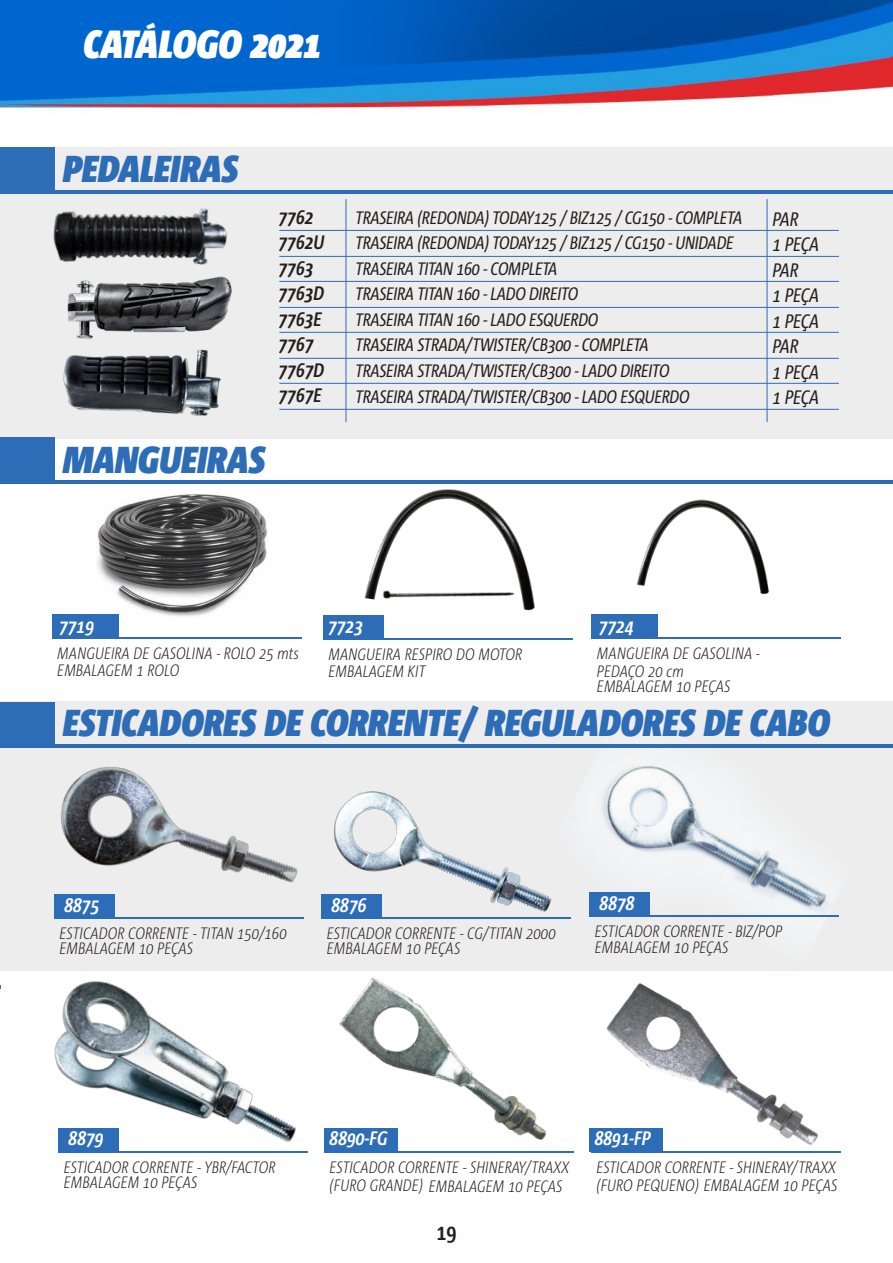
<style>
.page{position:relative;width:893px;height:1263px;background:#fff}
.page>*{position:absolute;margin:0;border:0;box-sizing:border-box;transform-origin:0 0}
.t1{font:italic 900 39.3px "Corpid Cd";color:#fff}
.t2{font:italic 900 37.5px "Corpid Cd";color:#2d6cb6}
.t3{font:italic 700 19.5px "Corpid Cd";color:#fff}
.t4{font:italic 700 19.5px/25.5px "Corpid Cd";color:#241f1f}
.t5{font:italic 19.5px/25.5px "Corpid Cd";letter-spacing:-.02em;color:#241f1f}
.t6{font:italic 18px/25.5px "Corpid Cd";letter-spacing:-.02em;color:#241f1f}
.t7{font:italic 300 16.5px/19.6px "Corpid Cd";color:#241f1f}
</style>
<div class="page">
<img style="left:0;top:0;width:893px;height:1153px">
<hr style="left:0;top:656px;width:1px;height:266px;background:#241f1f">
<div style="left:1px;top:147px;width:892px;height:291px;background:#ededed"></div>
<div style="left:1px;top:702px;width:892px;height:269px;background:#ededed"></div>
<hr style="left:0;top:190px;width:893px;height:3px;background:#2d6cb6">
<div style="left:0;top:147px;width:54px;height:45px;background:#2d6cb6"></div>
<img style="left:63px;top:349px;width:158px;height:67px">
<img style="left:67px;top:311px;width:161px;height:28px">
<hr style="left:279px;top:230px;width:560px;height:1px;background:#2d6cb6">
<hr style="left:279px;top:332px;width:560px;height:1px;background:#2d6cb6">
<hr style="left:279px;top:281px;width:560px;height:1px;background:#2d6cb6">
<hr style="left:279px;top:383px;width:560px;height:1px;background:#2d6cb6">
<hr style="left:279px;top:256px;width:560px;height:1px;background:#2d6cb6">
<hr style="left:279px;top:358px;width:560px;height:1px;background:#2d6cb6">
<hr style="left:279px;top:307px;width:560px;height:1px;background:#2d6cb6">
<hr style="left:279px;top:409px;width:560px;height:1px;background:#2d6cb6">
<hr style="left:346px;top:199px;width:1px;height:223px;background:#2d6cb6">
<hr style="left:767px;top:199px;width:1px;height:223px;background:#2d6cb6">
<img style="left:516px;top:757px;width:354px;height:285px">
<div style="left:589px;top:892px;width:61px;height:24px;background:#2d6cb6"></div>
<div style="left:324px;top:1128px;width:74px;height:24px;background:#2d6cb6"></div>
<hr style="left:589px;top:916px;width:250px;height:1px;background:#2d6cb6">
<hr style="left:321px;top:917px;width:250px;height:1px;background:#2d6cb6">
<hr style="left:324px;top:1151px;width:250px;height:1px;background:#2d6cb6">
<hr style="left:1px;top:744px;width:892px;height:4px;background:#2d6cb6">
<div style="left:0;top:702px;width:54px;height:44px;background:#2d6cb6"></div>
<img style="left:54px;top:742px;width:269px;height:177px">
<img style="left:32px;top:971px;width:294px;height:182px">
<img style="left:321px;top:772px;width:240px;height:145px">
<img style="left:96px;top:489px;width:181px;height:135px">
<hr style="left:1px;top:480px;width:892px;height:4px;background:#2d6cb6">
<div style="left:0;top:438px;width:54px;height:44px;background:#2d6cb6"></div>
<div style="left:592px;top:614px;width:66px;height:24px;background:#2d6cb6"></div>
<hr style="left:592px;top:637px;width:249px;height:1px;background:#2d6cb6">
<div style="left:52px;top:614px;width:66px;height:24px;background:#2d6cb6"></div>
<div style="left:323px;top:615px;width:60px;height:24px;background:#2d6cb6"></div>
<hr style="left:52px;top:638px;width:250px;height:1px;background:#2d6cb6">
<hr style="left:323px;top:639px;width:250px;height:1px;background:#2d6cb6">
<img style="left:330px;top:474px;width:241px;height:136px">
<img style="left:610px;top:488px;width:186px;height:124px">
<img style="left:378px;top:526px;width:140px;height:133px">
<img style="left:324px;top:969px;width:251px;height:173px">
<img style="left:582px;top:958px;width:272px;height:195px">
<img style="left:40px;top:163px;width:197px;height:148px">
<h1 class="t1" style="left:84px;top:23px;width:239px">CATÁLOGO 2021</h1>
<h2 class="t2" style="left:63px;top:149px;width:177px">PEDALEIRAS</h2>
<p class="t4" style="left:279px;top:204px;width:48px">7762<br>7762U<br>7763<br>7763D<br>7763E<br>7767<br>7767D<br>7767E</p>
<h2 class="t2" style="left:63px;top:439px;width:204px">MANGUEIRAS</h2>
<p class="t6" style="left:356px;top:205px;width:388px">TRASEIRA (REDONDA) TODAY125 / BIZ125 / CG150 - COMPLETA TRASEIRA (REDONDA) TODAY125 / BIZ125 / CG150 - UNIDADE TRASEIRA TITAN 160 - COMPLETA<br>TRASEIRA TITAN 160 - LADO DIREITO<br>TRASEIRA TITAN 160 - LADO ESQUERDO<br>TRASEIRA STRADA/TWISTER/CB300 - COMPLETA<br>TRASEIRA STRADA/TWISTER/CB300 - LADO DIREITO<br>TRASEIRA STRADA/TWISTER/CB300 - LADO ESQUERDO</p>
<p class="t5" style="left:773px;top:206px;width:48px">PAR<br>1 PEÇA<br>PAR<br>1 PEÇA<br>1 PEÇA<br>PAR<br>1 PEÇA<br>1 PEÇA</p>
<p class="t3" style="left:59px;top:615px;width:37px">7719</p>
<p class="t3" style="left:328px;top:615px;width:37px">7723</p>
<p class="t7" style="left:57px;top:643px;width:243px">MANGUEIRA DE GASOLINA - ROLO 25 mts</p>
<p class="t7" style="left:328px;top:644px;width:196px">MANGUEIRA RESPIRO DO MOTOR</p>
<p class="t7" style="left:57px;top:661px;width:124px">EMBALAGEM 1 ROLO</p>
<p class="t7" style="left:328px;top:662px;width:99px">EMBALAGEM KIT</p>
<p class="t3" style="left:599px;top:615px;width:37px">7724</p>
<p class="t7" style="left:597px;top:644px;width:164px;line-height:18px">MANGUEIRA DE GASOLINA -<br>PEDAÇO 20 cm</p>
<p class="t7" style="left:597px;top:676px;width:135px">EMBALAGEM 10 PEÇAS</p>
<h2 class="t2" style="left:63px;top:702px;width:769px">ESTICADORES DE CORRENTE/ REGULADORES DE CABO</h2>
<p class="t3" style="left:64px;top:894px;width:37px">8875</p>
<p class="t3" style="left:332px;top:894px;width:37px">8876</p>
<p class="t3" style="left:600px;top:893px;width:37px">8878</p>
<p class="t7" style="left:60px;top:923px;width:229px">ESTICADOR CORRENTE - TITAN 150/160</p>
<p class="t7" style="left:327px;top:923px;width:231px">ESTICADOR CORRENTE - CG/TITAN 2000</p>
<p class="t7" style="left:595px;top:922px;width:189px">ESTICADOR CORRENTE - BIZ/POP</p>
<p class="t7" style="left:60px;top:939px;width:135px">EMBALAGEM 10 PEÇAS</p>
<p class="t7" style="left:327px;top:939px;width:135px">EMBALAGEM 10 PEÇAS</p>
<p class="t7" style="left:595px;top:937px;width:135px">EMBALAGEM 10 PEÇAS</p>
<p class="t3" style="left:69px;top:1128px;width:37px">8879</p>
<p class="t3" style="left:330px;top:1127px;width:60px">8890-FG</p>
<p class="t3" style="left:595px;top:1127px;width:58px">8891-FP</p>
<p class="t7" style="left:64px;top:1157px;width:213px">ESTICADOR CORRENTE - YBR/FACTOR</p>
<p class="t7" style="left:330px;top:1157px;width:241px">ESTICADOR CORRENTE - SHINERAY/TRAXX (FURO GRANDE) EMBALAGEM 10 PEÇAS</p>
<p class="t7" style="left:596px;top:1157px;width:243px;line-height:18.8px">ESTICADOR CORRENTE - SHINERAY/TRAXX (FURO PEQUENO) EMBALAGEM 10 PEÇAS</p>
<p class="t7" style="left:64px;top:1172px;width:135px">EMBALAGEM 10 PEÇAS</p>
</div>
